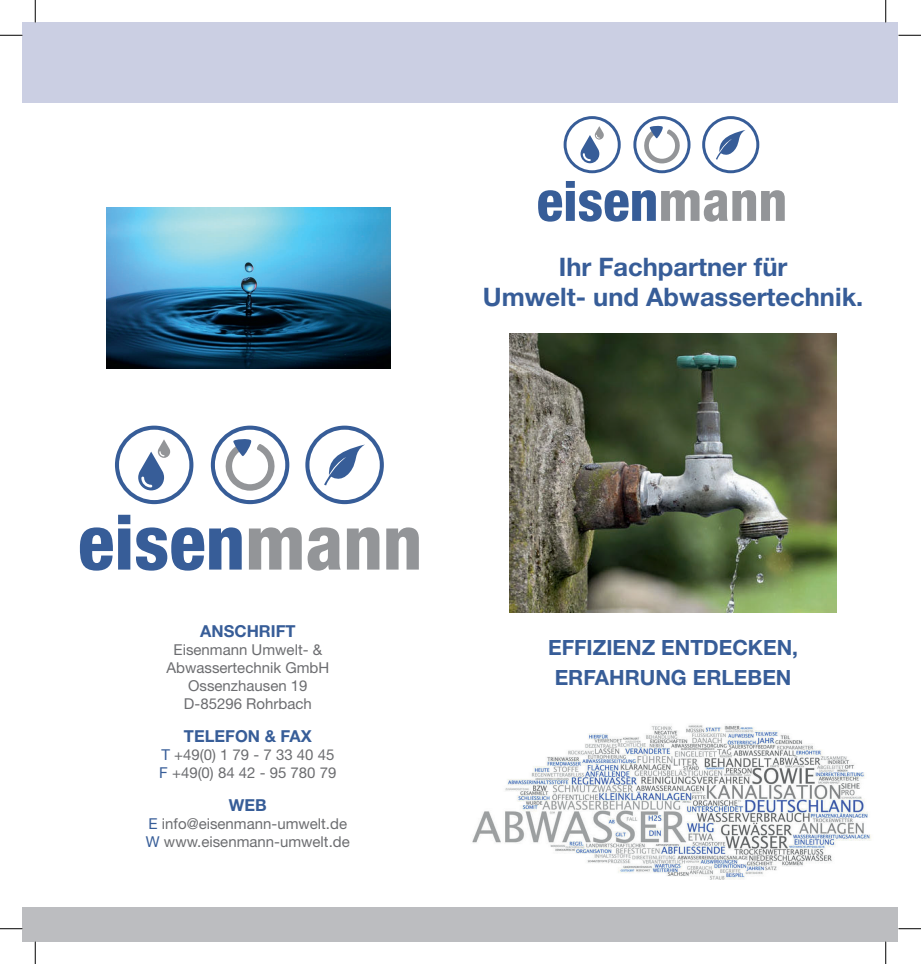
<style>
.page{position:relative;width:921px;height:964px;background:#fff}
.page>*{position:absolute;margin:0;border:0;box-sizing:border-box;transform-origin:0 0}
.t1{font:700 25.5px/30.6px "Helvetica Neue";color:#375d98;text-align:center}
.t2{font:700 21px/30px "Helvetica Neue";color:#375d98;text-align:center}
.t3{font:700 16.5px "Helvetica Neue";color:#375d98}
.t4{font:15px/18px "Helvetica Neue";color:#6c6d70}
.s1{color:#375d98}
</style>
<div class="page">
<svg style="left:80px;top:514px;width:50px;height:56px"></svg>
<svg style="left:136px;top:527px;width:106px;height:43px"></svg>
<svg style="left:249px;top:527px;width:53px;height:42px"></svg>
<svg style="left:308px;top:527px;width:33px;height:43px"></svg>
<svg style="left:347px;top:527px;width:32px;height:42px"></svg>
<svg style="left:386px;top:527px;width:33px;height:42px"></svg>
<svg style="left:115px;top:425px;width:78px;height:79px"></svg>
<svg style="left:211px;top:425px;width:78px;height:79px"></svg>
<svg style="left:305px;top:425px;width:79px;height:79px"></svg>
<img style="left:509px;top:333px;width:328px;height:279px">
<svg style="left:538px;top:181px;width:247px;height:41px"></svg>
<svg style="left:564px;top:116px;width:57px;height:57px"></svg>
<svg style="left:633px;top:116px;width:57px;height:57px"></svg>
<svg style="left:702px;top:116px;width:57px;height:57px"></svg>
<img style="left:472px;top:724px;width:399px;height:156px">
<div style="left:22px;top:22px;width:876px;height:81px;background:#cbcfe3"></div>
<div style="left:22px;top:907px;width:876px;height:34px;background:#bcbdc0"></div>
<img style="left:107px;top:207px;width:283px;height:161px">
<svg style="left:0;top:35px;width:22px;height:1px"></svg>
<svg style="left:898px;top:35px;width:23px;height:1px"></svg>
<svg style="left:0;top:928px;width:22px;height:1px"></svg>
<svg style="left:898px;top:928px;width:23px;height:1px"></svg>
<svg style="left:35px;top:0;width:1px;height:22px"></svg>
<svg style="left:35px;top:941px;width:1px;height:22px"></svg>
<svg style="left:885px;top:0;width:1px;height:22px"></svg>
<svg style="left:885px;top:941px;width:1px;height:22px"></svg>
<p class="t3" style="left:200px;top:621px;width:97px">ANSCHRIFT</p>
<p class="t4" style="left:166px;top:640px;width:164px;text-align:center">Eisenmann Umwelt- &amp;<br>Abwassertechnik GmbH<br>Ossenzhausen 19<br>D-85296 Rohrbach</p>
<p class="t3" style="left:184px;top:726px;width:129px">TELEFON &amp; FAX</p>
<p class="t4" style="left:159px;top:745px;width:179px"><span class="s1">T</span> +49(0) 1 79 - 7 33 40 45<br><span class="s1">F</span> +49(0) 84 42 - 95 780 79</p>
<p class="t3" style="left:229px;top:794px;width:39px">WEB</p>
<p class="t4" style="left:146px;top:814px;width:205px"><span class="s1">E</span> info@eisenmann-umwelt.de<br><span class="s1">W</span> www.eisenmann-umwelt.de</p>
<h1 class="t1" style="left:483px;top:251px;width:382px">IHR FACHPARTNER FÜR<br>UMWELT- UND ABWASSERTECHNIK.</h1>
<h2 class="t2" style="left:548px;top:631px;width:252px">EFFIZIENZ ENTDECKEN,<br>ERFAHRUNG ERLEBEN</h2>
</div>
